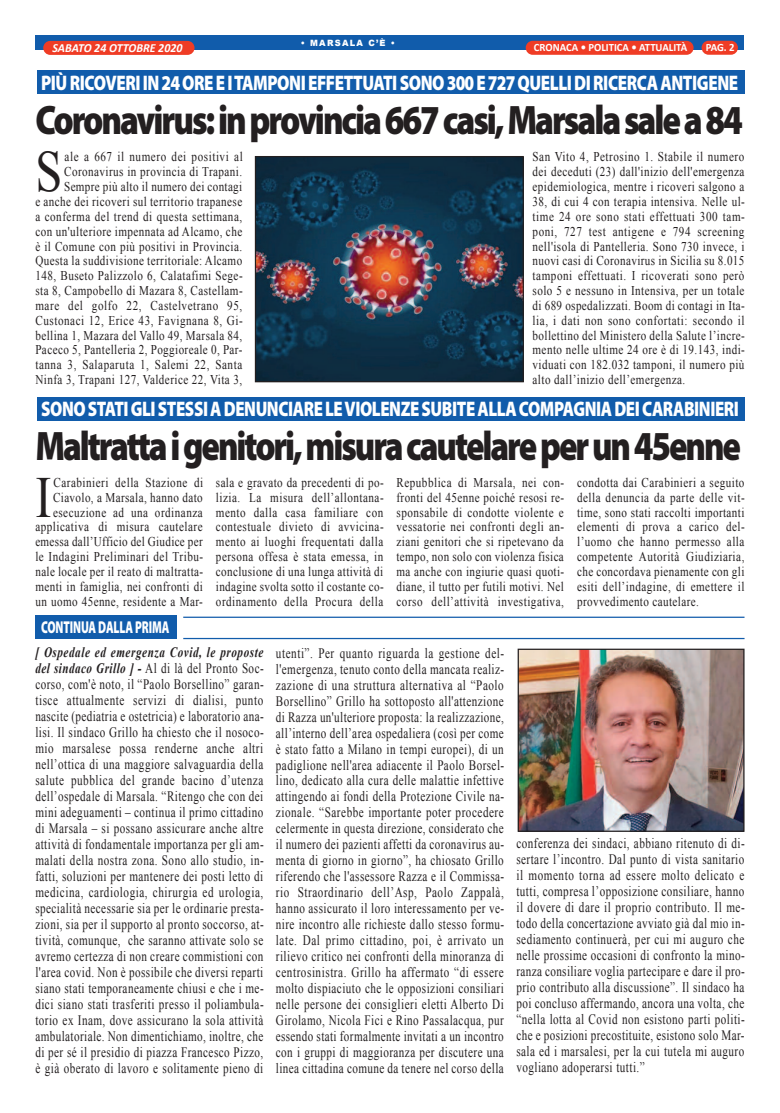
<style>
.page{position:relative;width:780px;height:1113px;background:#fff}
.page>*{position:absolute;margin:0;border:0;box-sizing:border-box;transform-origin:0 0}
.t1{font:58.25px "Times New Roman";color:#231f20;scale:.83 1}
.t2{font:900 41.38px "Myriad Pro";letter-spacing:-.06em;color:#231f20;scale:.84 1}
.t3{font:900 41.38px "Myriad Pro";letter-spacing:-.06em;color:#231f20;scale:.83 1}
.t4{font:900 21.12px "Myriad Pro";letter-spacing:-.025em;color:#fff;scale:.8 1}
.t5{font:900 17.25px "Myriad Pro";letter-spacing:-.01em;color:#fff;scale:.66 1}
.t6{font:14.38px/16px "Times New Roman";letter-spacing:.04em;color:#231f20;text-align:justify;scale:.77 1}
.t7{font:13.38px/14.9px "Times New Roman";letter-spacing:.04em;color:#231f20;text-align:justify;scale:.83 1}
.t8{font:italic 700 12.38px "Calibri";color:#fff;scale:.96 1}
.t9{font:700 11.12px "Calibri";color:#fff;scale:.96 1}
.t10{font:900 8.62px "Arial";letter-spacing:.15em;color:#fff;scale:.96 1}
.s1{font-weight:700;font-style:italic}
</style>
<div class="page">
<div style="left:35px;top:35px;width:708px;height:14px;background:#115cab"></div>
<div style="left:701px;top:41px;width:36px;height:14px;background:#ef3c25;border-radius:7px"></div>
<div style="left:525px;top:41px;width:168px;height:14px;background:#ef3c25;border-radius:7px"></div>
<div style="left:43px;top:41px;width:151px;height:14px;background:#ef3c25;border-radius:7px"></div>
<div style="left:37px;top:70px;width:707px;height:24px;background:#115cab"></div>
<div style="left:37px;top:397px;width:707px;height:24px;background:#115cab"></div>
<div style="left:35px;top:615px;width:141px;height:24px;background:#115cab"></div>
<hr style="left:183px;top:616px;width:561px;height:2px;background:#115cab">
<hr style="left:183px;top:638px;width:561px;height:1px;background:#115cab">
<img style="left:519px;top:650px;width:223px;height:180px">
<div style="left:517px;top:648px;width:227px;height:184px;border:1px solid #231f20"></div>
<img style="left:257px;top:158px;width:265px;height:222px">
<div style="left:255px;top:156px;width:269px;height:226px;border:1px solid #231f20"></div>
<p class="t10" style="left:301px;top:37px;width:100px">• MARSALA C’È •</p>
<p class="t8" style="left:52px;top:42px;width:137px">SABATO 24 OTTOBRE 2020</p>
<p class="t9" style="left:534px;top:43px;width:161px">CRONACA • POLITICA • ATTUALITÀ</p>
<p class="t9" style="left:705px;top:43px;width:32px">PAG. 2</p>
<h3 class="t4" style="left:41px;top:75px;width:872px">PIÙRICOVERIIN24OREEITAMPONIEFFETTUATISONO300E727QUELLIDIRICERCAANTIGENE</h3>
<h2 class="t2" style="left:35px;top:104px;width:843px">Coronavirus:inprovincia667casi,Marsalasalea84</h2>
<h1 class="t1" style="left:35px;top:139px;width:34px">S</h1>
<p class="t7" style="left:35px;top:149px;width:251px;text-align:right">ale a 667 il numero dei positivi al Coronavirus in provincia di Trapani.<br>Sempre più alto il numero dei contagi<br>e anche dei ricoveri sul territorio trapanese a conferma del trend di questa settimana, con un'ulteriore impennata ad Alcamo, che è il Comune con più positivi in Provincia.<br>Questa la suddivisione territoriale: Alcamo 148, Buseto Palizzolo 6, Calatafimi Sege&shy;sta 8, Campobello di Mazara 8, Castellam&shy;mare del golfo 22, Castelvetrano 95, Custonaci 12, Erice 43, Favignana 8, Gi&shy;bellina 1, Mazara del Vallo 49, Marsala 84, Paceco 5, Pantelleria 2, Poggioreale 0, Par&shy;tanna 3, Salaparuta 1, Salemi 22, Santa Ninfa 3, Trapani 127, Valderice 22, Vita 3,</p>
<p class="t7" style="left:532px;top:149px;width:257px">San Vito 4, Petrosino 1. Stabile il numero dei deceduti (23) dall'inizio dell'emergenza epidemiologica, mentre i ricoveri salgono a 38, di cui 4 con terapia intensiva. Nelle ul&shy;time 24 ore sono stati effettuati 300 tam&shy;poni, 727 test antigene e 794 screening nell'isola di Pantelleria. Sono 730 invece, i nuovi casi di Coronavirus in Sicilia su 8.015 tamponi effettuati. I ricoverati sono però solo 5 e nessuno in Intensiva, per un totale di 689 ospedalizzati. Boom di contagi in Ita&shy;lia, i dati non sono confortati: secondo il bollettino del Ministero della Salute l’incre&shy;mento nelle ultime 24 ore è di 19.143, indi&shy;viduati con 182.032 tamponi, il numero più alto dall’inizio dell’emergenza.</p>
<h3 class="t4" style="left:41px;top:401px;width:873px">SONOSTATIGLISTESSIADENUNCIARELEVIOLENZESUBITEALLACOMPAGNIADEICARABINIERI</h3>
<h2 class="t3" style="left:35px;top:431px;width:851px">Maltrattaigenitori,misuracautelareperun45enne</h2>
<p class="t7" style="left:35px;top:475px;width:204px;text-align:right">Carabinieri della Stazione di Ciavolo, a Marsala, hanno dato esecuzione ad una ordinanza applicativa di misura cautelare emessa dall’Ufficio del Giudice per le Indagini Preliminari del Tribu&shy;nale locale per il reato di maltratta&shy;menti in famiglia, nei confronti di un uomo 45enne, residente a Mar-</p>
<p class="t7" style="left:216px;top:475px;width:203px">sala e gravato da precedenti di po&shy;lizia. La misura dell’allontana&shy;mento dalla casa familiare con contestuale divieto di avvicina&shy;mento ai luoghi frequentati dalla persona offesa è stata emessa, in conclusione di una lunga attività di indagine svolta sotto il costante co&shy;ordinamento della Procura della</p>
<p class="t7" style="left:396px;top:475px;width:203px">Repubblica di Marsala, nei con&shy;fronti del 45enne poiché resosi re&shy;sponsabile di condotte violente e vessatorie nei confronti degli an&shy;ziani genitori che si ripetevano da tempo, non solo con violenza fisica ma anche con ingiurie quasi quoti&shy;diane, il tutto per futili motivi. Nel corso dell’attività investigativa,</p>
<p class="t7" style="left:577px;top:475px;width:203px">condotta dai Carabinieri a seguito della denuncia da parte delle vit&shy;time, sono stati raccolti importanti elementi di prova a carico del&shy;l’uomo che hanno permesso alla competente Autorità Giudiziaria, che concordava pienamente con gli esiti dell’indagine, di emettere il provvedimento cautelare.</p>
<h1 class="t1" style="left:35px;top:465px;width:21px">I</h1>
<p class="t5" style="left:41px;top:620px;width:196px">CONTINUA DALLA PRIMA</p>
<p class="t6" style="left:35px;top:644px;width:298px"><span class="s1">[ Ospedale ed emergenza Covid, le proposte del sindaco Grillo ] -</span> Al di là del Pronto Soc&shy;corso, com'è noto, il “Paolo Borsellino” garan&shy;tisce attualmente servizi di dialisi, punto nascite (pediatria e ostetricia) e laboratorio ana&shy;lisi. Il sindaco Grillo ha chiesto che il nosoco&shy;mio marsalese possa renderne anche altri nell’ottica di una maggiore salvaguardia della salute pubblica del grande bacino d’utenza dell’ospedale di Marsala. “Ritengo che con dei mini adeguamenti – continua il primo cittadino di Marsala – si possano assicurare anche altre attività di fondamentale importanza per gli am&shy;malati della nostra zona. Sono allo studio, in&shy;fatti, soluzioni per mantenere dei posti letto di medicina, cardiologia, chirurgia ed urologia, specialità necessarie sia per le ordinarie presta&shy;zioni, sia per il supporto al pronto soccorso, at&shy;tività, comunque, che saranno attivate solo se avremo certezza di non creare commistioni con l'area covid. Non è possibile che diversi reparti siano stati temporaneamente chiusi e che i me&shy;dici siano stati trasferiti presso il poliambula&shy;torio ex Inam, dove assicurano la sola attività ambulatoriale. Non dimentichiamo, inoltre, che di per sé il presidio di piazza Francesco Pizzo, è già oberato di lavoro e solitamente pieno di</p>
<p class="t6" style="left:276px;top:645px;width:298px">utenti”. Per quanto riguarda la gestione del&shy;l'emergenza, tenuto conto della mancata realiz&shy;zazione di una struttura alternativa al “Paolo Borsellino” Grillo ha sottoposto all'attenzione di Razza un'ulteriore proposta: la realizzazione, all’interno dell’area ospedaliera (così per come è stato fatto a Milano in tempi europei), di un padiglione nell'area adiacente il Paolo Borsel&shy;lino, dedicato alla cura delle malattie infettive attingendo ai fondi della Protezione Civile na&shy;zionale. “Sarebbe importante poter procedere celermente in questa direzione, considerato che il numero dei pazienti affetti da coronavirus au&shy;menta di giorno in giorno”, ha chiosato Grillo riferendo che l'assessore Razza e il Commissa&shy;rio Straordinario dell’Asp, Paolo Zappalà, hanno assicurato il loro interessamento per ve&shy;nire incontro alle richieste dallo stesso formu&shy;late. Dal primo cittadino, poi, è arrivato un rilievo critico nei confronti della minoranza di centrosinistra. Grillo ha affermato “di essere molto dispiaciuto che le opposizioni consiliari nelle persone dei consiglieri eletti Alberto Di Girolamo, Nicola Fici e Rino Passalacqua, pur essendo stati formalmente invitati a un incontro con i gruppi di maggioranza per discutere una linea cittadina comune da tenere nel corso della</p>
<p class="t6" style="left:516px;top:835px;width:298px">conferenza dei sindaci, abbiano ritenuto di di&shy;sertare l’incontro. Dal punto di vista sanitario il momento torna ad essere molto delicato e tutti, compresa l’opposizione consiliare, hanno il dovere di dare il proprio contributo. Il me&shy;todo della concertazione avviato già dal mio in&shy;sediamento continuerà, per cui mi auguro che nelle prossime occasioni di confronto la mino&shy;ranza consiliare voglia partecipare e dare il pro&shy;prio contributo alla discussione”. Il sindaco ha poi concluso affermando, ancora una volta, che “nella lotta al Covid non esistono parti politi&shy;che e posizioni precostituite, esistono solo Mar&shy;sala ed i marsalesi, per la cui tutela mi auguro vogliano adoperarsi tutti.”</p>
</div>
